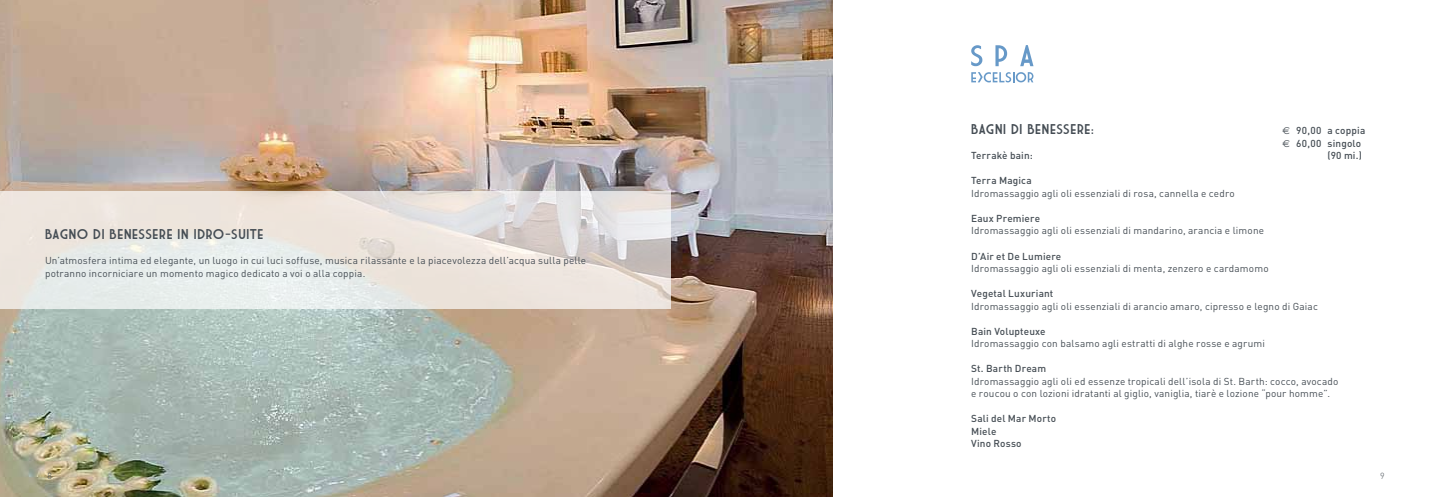
<style>
.page{position:relative;width:1432px;height:497px;background:#fff}
.page>*{position:absolute;margin:0;border:0;box-sizing:border-box;transform-origin:0 0}
.t1{font:13.75px "Market Deco";letter-spacing:.035em;color:#454d54}
.t2{font:10px/12.5px "DIN";letter-spacing:.015em;color:#454d54}
.t3{font:500 10px/12.5px "DIN";letter-spacing:.015em;color:#454d54}
.t4{font:300 8.75px "DIN";color:#454d54}
.s1{font-family:"Euro Sans";font-weight:400}
</style>
<div class="page">
<img style="left:0;top:0;width:833px;height:496px">
<svg style="left:0;top:191px;width:671px;height:117px;background:#e8e4e0"></svg>
<svg style="left:971px;top:72px;width:62px;height:10px"></svg>
<svg style="left:971px;top:45px;width:11px;height:21px"></svg>
<svg style="left:995px;top:45px;width:12px;height:21px"></svg>
<svg style="left:1020px;top:45px;width:13px;height:21px"></svg>
<h1 class="t1" style="left:45px;top:228px;width:220px">BAGNO DI BENESSERE IN IDRO-SUITE</h1>
<p class="t2" style="left:45px;top:254px;width:542px">Un’atmosfera intima ed elegante, un luogo in cui luci soffuse, musica rilassante e la piacevolezza dell’acqua sulla pelle potranno incorniciare un momento magico dedicato a voi o alla coppia.</p>
<h1 class="t1" style="left:971px;top:123px;width:124px">BAGNI DI BENESSERE:</h1>
<p class="t3" style="left:1282px;top:124px;width:84px"><span class="s1">€</span> 90,00 a coppia <span class="s1">€</span> 60,00 singolo</p>
<p class="t3" style="left:971px;top:149px;width:63px">Terrakè bain:</p>
<p class="t3" style="left:1327px;top:149px;width:36px">(90 mi.)</p>
<p class="t3" style="left:971px;top:174px;width:62px">Terra Magica</p>
<p class="t2" style="left:971px;top:186px;width:265px">Idromassaggio agli oli essenziali di rosa, cannella e cedro</p>
<p class="t3" style="left:971px;top:211px;width:70px">Eaux Premiere</p>
<p class="t2" style="left:971px;top:224px;width:294px">Idromassaggio agli oli essenziali di mandarino, arancia e limone</p>
<p class="t3" style="left:971px;top:249px;width:92px">D’Air et De Lumiere</p>
<p class="t2" style="left:971px;top:261px;width:299px">Idromassaggio agli oli essenziali di menta, zenzero e cardamomo</p>
<p class="t3" style="left:971px;top:286px;width:84px">Vegetal Luxuriant</p>
<p class="t2" style="left:971px;top:299px;width:348px">Idromassaggio agli oli essenziali di arancio amaro, cipresso e legno di Gaiac</p>
<p class="t3" style="left:971px;top:324px;width:76px">Bain Volupteuxe</p>
<p class="t2" style="left:971px;top:336px;width:295px">Idromassaggio con balsamo agli estratti di alghe rosse e agrumi</p>
<p class="t3" style="left:971px;top:361px;width:76px">St. Barth Dream</p>
<p class="t2" style="left:971px;top:374px;width:369px">Idromassaggio agli oli ed essenze tropicali dell’isola di St. Barth: cocco, avocado e roucou o con lozioni idratanti al giglio, vaniglia, tiarè e lozione “pour homme”.</p>
<p class="t3" style="left:971px;top:411px;width:86px">Sali del Mar Morto<br>Miele<br>Vino Rosso</p>
<p class="t4" style="left:47px;top:469px;width:6px">8</p>
<p class="t4" style="left:1380px;top:469px;width:6px">9</p>
</div>
